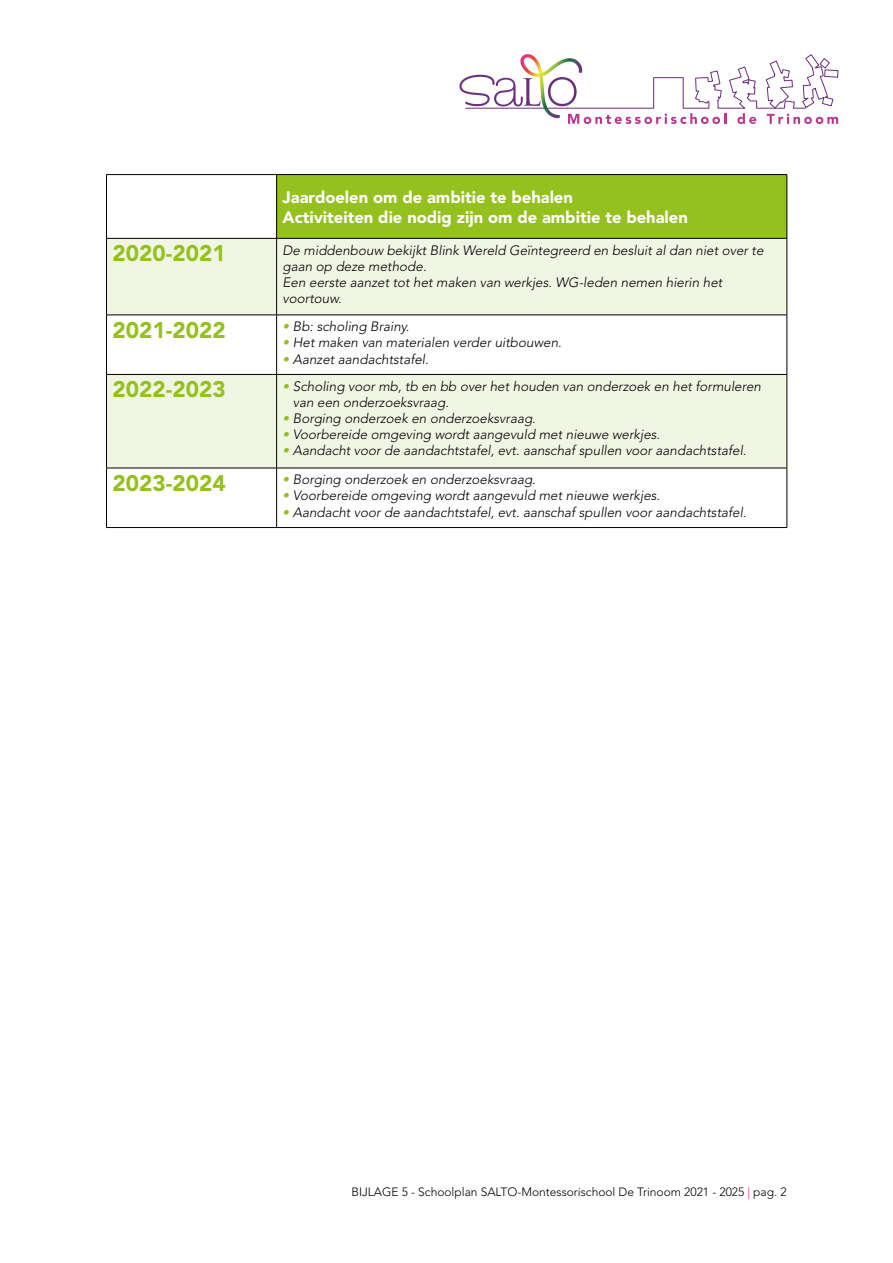
<style>
.page{position:relative;width:893px;height:1263px;background:#fff}
.page>*{position:absolute;margin:0;border:0;box-sizing:border-box;transform-origin:0 0}
.t1{font:900 22.5px "Avenir LT Std";color:#95c11f}
.t2{font:900 16.5px/19.8px "Avenir LT Std";color:#fff}
.t3{font:italic 300 13.5px/16.2px "Avenir LT Std";color:#000}
.t4{font:300 12px "Avenir LT Std";color:#000}
.s1{color:#95c11f}
.s2{color:#e71d72}
</style>
<div class="page">
<svg style="left:459px;top:54px;width:379px;height:70px"></svg>
<div style="left:277px;top:175px;width:510px;height:63px;background:#95c11f"></div>
<svg style="left:107px;top:239px;width:680px;height:229px;fill:#f1f6e4"></svg>
<hr style="left:106px;top:174px;width:171px;height:1px;background:#000">
<hr style="left:106px;top:175px;width:1px;height:63px;background:#000">
<hr style="left:277px;top:174px;width:510px;height:1px;background:#000">
<hr style="left:276px;top:175px;width:1px;height:63px;background:#000">
<hr style="left:787px;top:175px;width:1px;height:63px;background:#000">
<hr style="left:106px;top:238px;width:171px;height:1px;background:#000">
<hr style="left:106px;top:239px;width:1px;height:76px;background:#000">
<hr style="left:277px;top:238px;width:510px;height:1px;background:#000">
<hr style="left:276px;top:239px;width:1px;height:76px;background:#000">
<hr style="left:787px;top:239px;width:1px;height:76px;background:#000">
<hr style="left:106px;top:315px;width:171px;height:1px;background:#000">
<hr style="left:106px;top:315px;width:1px;height:59px;background:#000">
<hr style="left:277px;top:315px;width:510px;height:1px;background:#000">
<hr style="left:276px;top:315px;width:1px;height:59px;background:#000">
<hr style="left:787px;top:315px;width:1px;height:59px;background:#000">
<hr style="left:106px;top:374px;width:171px;height:1px;background:#000">
<hr style="left:106px;top:375px;width:1px;height:93px;background:#000">
<hr style="left:277px;top:374px;width:510px;height:1px;background:#000">
<hr style="left:276px;top:375px;width:1px;height:93px;background:#000">
<hr style="left:787px;top:375px;width:1px;height:93px;background:#000">
<hr style="left:106px;top:468px;width:171px;height:1px;background:#000">
<hr style="left:106px;top:468px;width:1px;height:59px;background:#000">
<hr style="left:277px;top:468px;width:510px;height:1px;background:#000">
<hr style="left:276px;top:468px;width:1px;height:59px;background:#000">
<hr style="left:787px;top:468px;width:1px;height:59px;background:#000">
<hr style="left:106px;top:527px;width:171px;height:1px;background:#000">
<hr style="left:277px;top:527px;width:510px;height:1px;background:#000">
<p class="t2" style="left:283px;top:187px;width:407px">Jaardoelen om de ambitie te behalen<br>Activiteiten die nodig zijn om de ambitie te behalen</p>
<h1 class="t1" style="left:113px;top:240px;width:115px">2020-2021</h1>
<p class="t3" style="left:283px;top:242px;width:482px">De middenbouw bekijkt Blink Wereld Geïntegreerd en besluit al dan niet over te gaan op deze methode.<br>Een eerste aanzet tot het maken van werkjes. WG-leden nemen hierin het voortouw.</p>
<h1 class="t1" style="left:113px;top:316px;width:115px">2021-2022</h1>
<p class="t3" style="left:283px;top:319px;width:128px"><span class="s1">•</span> Bb: scholing Brainy.</p>
<p class="t3" style="left:283px;top:335px;width:281px"><span class="s1">•</span> Het maken van materialen verder uitbouwen.</p>
<p class="t3" style="left:283px;top:351px;width:148px"><span class="s1">•</span> Aanzet aandachtstafel.</p>
<h1 class="t1" style="left:113px;top:376px;width:115px">2022-2023</h1>
<p class="t3" style="left:293px;top:378px;width:470px;text-indent:-10px"><span class="s1">•</span> Scholing voor mb, tb en bb over het houden van onderzoek en het formuleren van een onderzoeksvraag.</p>
<p class="t3" style="left:283px;top:410px;width:255px"><span class="s1">•</span> Borging onderzoek en onderzoeksvraag.</p>
<p class="t3" style="left:283px;top:427px;width:379px"><span class="s1">•</span> Voorbereide omgeving wordt aangevuld met nieuwe werkjes.</p>
<p class="t3" style="left:283px;top:443px;width:465px"><span class="s1">•</span> Aandacht voor de aandachtstafel, evt. aanschaf spullen voor aandachtstafel.</p>
<h1 class="t1" style="left:113px;top:470px;width:115px">2023-2024</h1>
<p class="t3" style="left:283px;top:472px;width:255px"><span class="s1">•</span> Borging onderzoek en onderzoeksvraag.</p>
<p class="t3" style="left:283px;top:488px;width:379px"><span class="s1">•</span> Voorbereide omgeving wordt aangevuld met nieuwe werkjes.</p>
<p class="t3" style="left:283px;top:504px;width:465px"><span class="s1">•</span> Aandacht voor de aandachtstafel, evt. aanschaf spullen voor aandachtstafel.</p>
<p class="t4" style="left:351px;top:1184px;width:437px">BIJLAGE 5 - Schoolplan SALTO-Montessorischool De Trinoom 2021 - 2025 <span class="s2">|</span> pag. 2</p>
</div>
